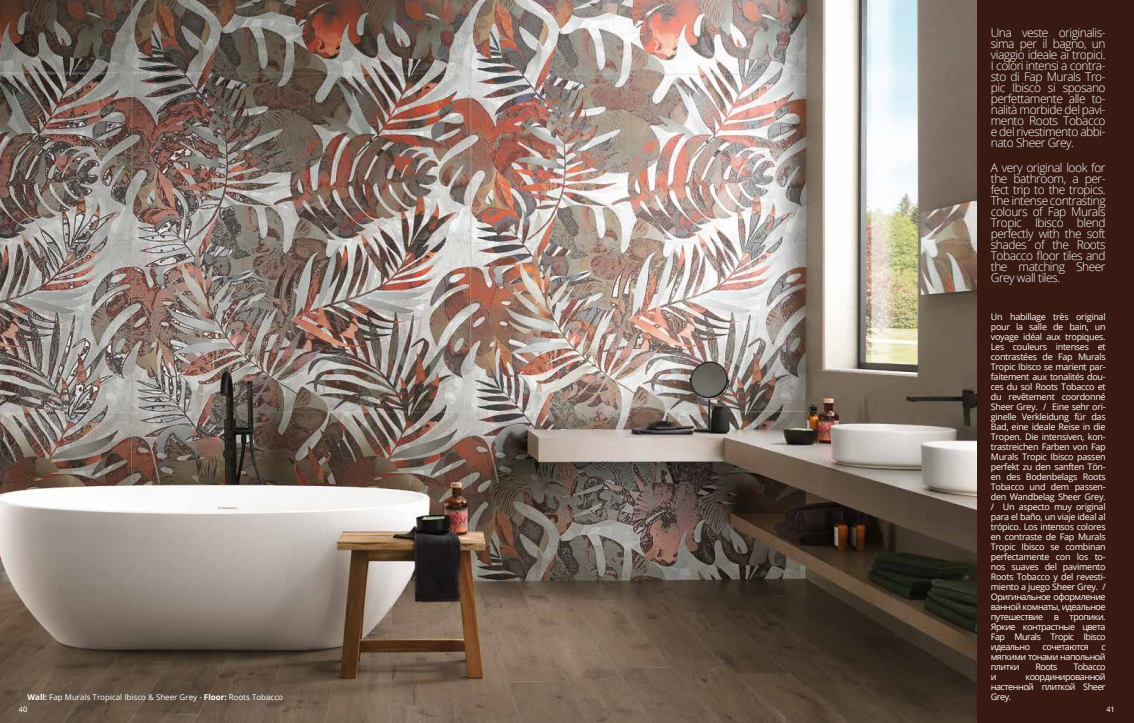
<style>
.page{position:relative;width:1134px;height:723px;background:#fff}
.page>*{position:absolute;margin:0;border:0;box-sizing:border-box;transform-origin:0 0}
.t1{font:300 12px/11px "Open Sans";letter-spacing:-.04em;color:#fff;text-align:justify}
.t2{font:9px/10px "Open Sans";letter-spacing:-.05em;color:#fff;text-align:justify}
.t3{font:8px "Open Sans";color:#fff}
.t4{font:7.7px "Helvetica Neue LT Com";color:#fff}
.s1{font-weight:700}
</style>
<div class="page">
<div style="left:564px;top:0;width:570px;height:723px;background:#391a13"></div>
<img style="left:0;top:0;width:977px;height:723px">
<p class="t3" style="left:27px;top:691px;width:257px"><span class="s1">Wall:</span> Fap Murals Tropical Ibisco &amp; Sheer Grey - <span class="s1">Floor:</span> Roots Tobacco</p>
<p class="t1" style="left:991px;top:27px;width:116px">Una veste originalis&shy;sima per il bagno, un viaggio ideale ai tropici.<br>I colori intensi a contra&shy;sto di Fap Murals Tro&shy;pic Ibisco si sposano perfettamente alle to&shy;nalità morbide del pavi&shy;mento Roots Tobacco e del rivestimento abbi&shy;nato Sheer Grey.</p>
<p class="t1" style="left:991px;top:162px;width:116px">A very original look for the bathroom, a per&shy;fect trip to the tropics.<br>The intense contrasting colours of Fap Murals Tropic Ibisco blend perfectly with the soft shades of the Roots Tobacco floor tiles and the matching Sheer Grey wall tiles.</p>
<p class="t2" style="left:991px;top:311px;width:116px">Un habillage très original pour la salle de bain, un voyage idéal aux tropiques.<br>Les couleurs intenses et contrastées de Fap Murals Tropic Ibisco se marient par&shy;faitement aux tonalités dou&shy;ces du sol Roots Tobacco et du revêtement coordonné Sheer Grey. / Eine sehr ori&shy;ginelle Verkleidung für das Bad, eine ideale Reise in die Tropen. Die intensiven, kon&shy;trastreichen Farben von Fap Murals Tropic Ibisco passen perfekt zu den sanften Tön&shy;en des Bodenbelags Roots Tobacco und dem passen&shy;den Wandbelag Sheer Grey. / Un aspecto muy original para el baño, un viaje ideal al trópico. Los intensos colores en contraste de Fap Murals Tropic Ibisco se combinan perfectamente con los to&shy;nos suaves del pavimento Roots Tobacco y del revesti&shy;miento a juego Sheer Grey. / Оригинальное оформление ванной комнаты, идеальное путешествие в тропики.<br>Яркие контрастные цвета Fap Murals Tropic Ibisco идеально</p>
<p class="t2" style="left:991px;top:641px;width:116px;text-indent:111px">с мягкими тонами напольной плитки</p>
<p class="t2" style="left:1042px;top:641px;width:48px">сочетаются</p>
<p class="t2" style="left:1035px;top:661px;width:24px">Roots</p>
<p class="t2" style="left:1073px;top:661px;width:34px">Tobacco</p>
<p class="t2" style="left:991px;top:671px;width:116px;text-indent:35px">координированной настенной плиткой Sheer Grey.</p>
<p class="t2" style="left:991px;top:671px;width:7px">и</p>
<p class="t4" style="left:19px;top:704px;width:10px">40</p>
<p class="t4" style="left:1106px;top:704px;width:10px">41</p>
</div>
